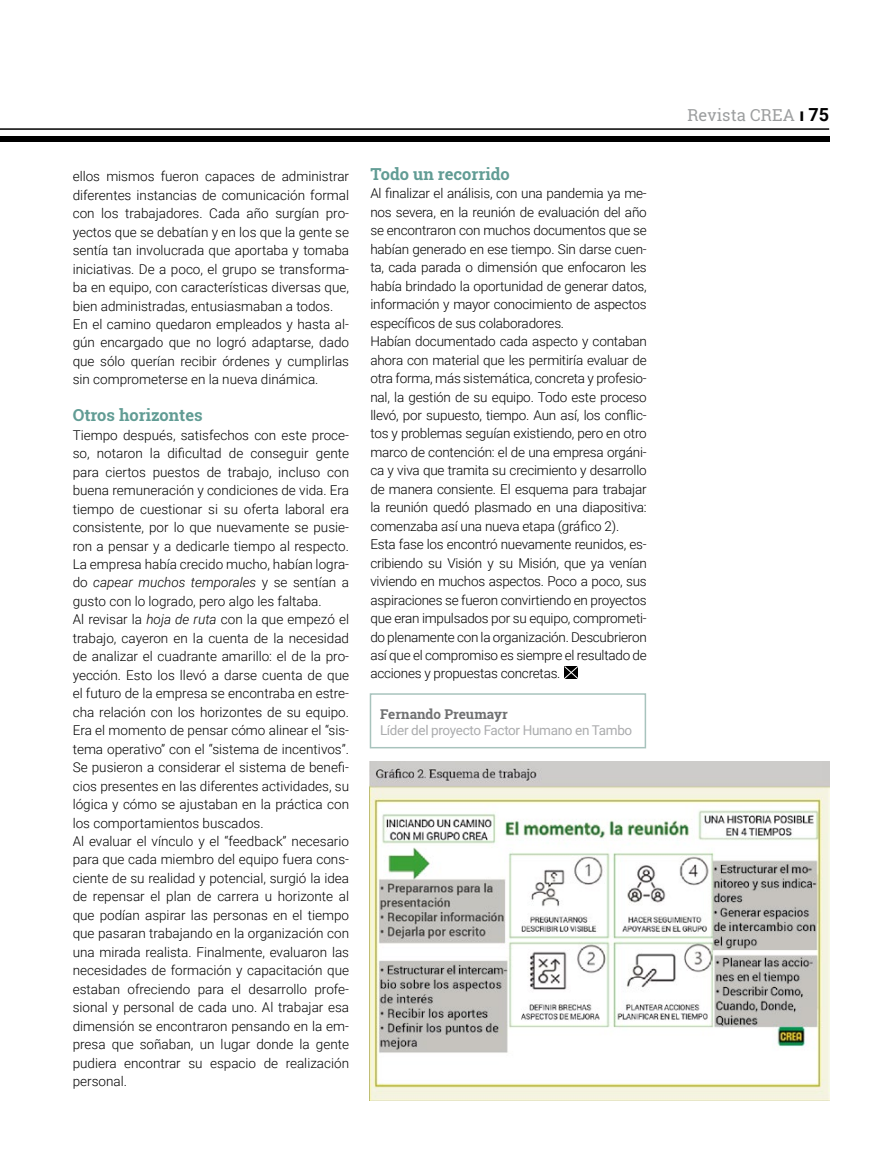
<style>
.page{position:relative;width:893px;height:1170px;background:#fff}
.page>*{position:absolute;margin:0;border:0;box-sizing:border-box;transform-origin:0 0}
.t1{font:700 16.5px "Roboto Slab";color:#619c94}
.t2{font:16.5px "Roboto Slab";letter-spacing:.005em;color:#9c9e9f}
.t3{font:300 13.5px/18.5px "Roboto";color:#000}
.t4{font:13.5px "Roboto";letter-spacing:-.025em;color:#abacae}
.t5{font:700 13.5px "Roboto Slab";color:#707172}
.s1{font-style:italic}
.s2{font-family:"Roboto";font-weight:700;font-size:18px;color:#000}
</style>
<div class="page">
<hr style="left:0;top:128px;width:829px;height:2px;background:#000">
<div style="left:0;top:137px;width:829px;height:5px;background:#000"></div>
<img style="left:369px;top:762px;width:461px;height:338px">
<svg style="left:564px;top:666px;width:14px;height:13px"></svg>
<div style="left:370px;top:693px;width:276px;height:55px;background:#fff;border:2px solid #a8c3bd"></div>
<p class="t3" style="left:73px;top:167px;width:278px">ellos mismos fueron capaces de administrar diferentes instancias de comunicación formal con los trabajadores. Cada año surgían pro&shy;yectos que se debatían y en los que la gente se sentía tan involucrada que aportaba y tomaba iniciativas. De a poco, el grupo se transforma&shy;ba en equipo, con características diversas que, bien administradas, entusiasmaban a todos.<br>En el camino quedaron empleados y hasta al&shy;gún encargado que no logró adaptarse, dado que sólo querían recibir órdenes y cumplirlas sin comprometerse en la nueva dinámica.</p>
<p class="t1" style="left:73px;top:404px;width:131px">Otros horizontes</p>
<p class="t3" style="left:73px;top:425px;width:278px">Tiempo después, satisfechos con este proce&shy;so, notaron la dificultad de conseguir gente para ciertos puestos de trabajo, incluso con buena remuneración y condiciones de vida. Era tiempo de cuestionar si su oferta laboral era consistente, por lo que nuevamente se pusie&shy;ron a pensar y a dedicarle tiempo al respecto.<br>La empresa había crecido mucho, habían logra&shy;do <span class="s1">capear muchos temporales</span> y se sentían a gusto con lo logrado, pero algo les faltaba.<br>Al revisar la <span class="s1">hoja de ruta</span> con la que empezó el trabajo, cayeron en la cuenta de la necesidad de analizar el cuadrante amarillo: el de la pro&shy;yección. Esto los llevó a darse cuenta de que el futuro de la empresa se encontraba en estre&shy;cha relación con los horizontes de su equipo.<br>Era el momento de pensar cómo alinear el “sis&shy;tema operativo” con el “sistema de incentivos”.<br>Se pusieron a considerar el sistema de benefi&shy;cios presentes en las diferentes actividades, su lógica y cómo se ajustaban en la práctica con los comportamientos buscados.<br>Al evaluar el vínculo y el “feedback” necesario para que cada miembro del equipo fuera cons&shy;ciente de su realidad y potencial, surgió la idea de repensar el plan de carrera u horizonte al que podían aspirar las personas en el tiempo que pasaran trabajando en la organización con una mirada realista. Finalmente, evaluaron las necesidades de formación y capacitación que estaban ofreciendo para el desarrollo profe&shy;sional y personal de cada uno. Al trabajar esa dimensión se encontraron pensando en la em&shy;presa que soñaban, un lugar donde la gente pudiera encontrar su espacio de realización personal.</p>
<p class="t1" style="left:370px;top:163px;width:141px">Todo un recorrido</p>
<p class="t3" style="left:370px;top:184px;width:278px">Al finalizar el análisis, con una pandemia ya me&shy;nos severa, en la reunión de evaluación del año se encontraron con muchos documentos que se habían generado en ese tiempo. Sin darse cuen&shy;ta, cada parada o dimensión que enfocaron les había brindado la oportunidad de generar datos, información y mayor conocimiento de aspectos específicos de sus colaboradores.<br>Habían documentado cada aspecto y contaban ahora con material que les permitiría evaluar de otra forma, más sistemática, concreta y profesio&shy;nal, la gestión de su equipo. Todo este proceso llevó, por supuesto, tiempo. Aun así, los conflic&shy;tos y problemas seguían existiendo, pero en otro marco de contención: el de una empresa orgáni&shy;ca y viva que tramita su crecimiento y desarrollo de manera consiente. El esquema para trabajar la reunión quedó plasmado en una diapositiva: comenzaba así una nueva etapa (gráfico 2).<br>Esta fase los encontró nuevamente reunidos, es&shy;cribiendo su Visión y su Misión, que ya venían viviendo en muchos aspectos. Poco a poco, sus aspiraciones se fueron convirtiendo en proyectos que eran impulsados por su equipo, comprometi&shy;do plenamente con la organización. Descubrieron así que el compromiso es siempre el resultado de acciones y propuestas concretas.</p>
<p class="t5" style="left:380px;top:704px;width:129px">Fernando Preumayr</p>
<p class="t4" style="left:380px;top:720px;width:254px">Líder del proyecto Factor Humano en Tambo</p>
<p class="t2" style="left:687px;top:103px;width:143px">Revista CREA <span class="s2">ı 75</span></p>
</div>
